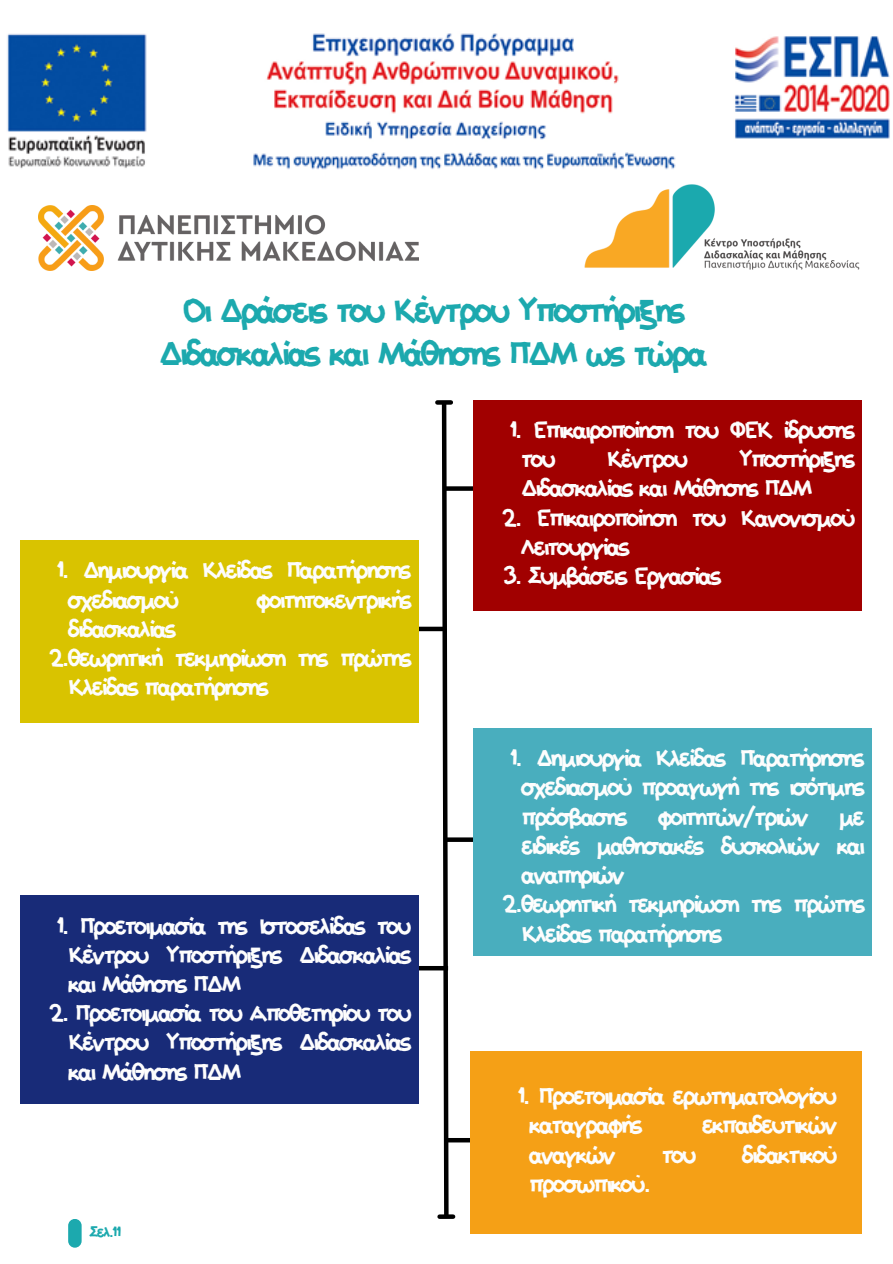
<style>
.page{position:relative;width:893px;height:1264px;background:#fff}
.page>*{position:absolute;margin:0;border:0;box-sizing:border-box;transform-origin:0 0}
.t1{font:34.5px/42.8px "Aka Acid GR Collage";color:#1ca9ae;text-align:center}
.t2{font:24px/29.2px "Aka Acid GR Collage";color:#fdfdfd}
.t3{font:15px "Aka Acid GR Collage";color:#1ca9ae}
</style>
<div class="page">
<img style="left:584px;top:184px;width:276px;height:86px">
<img style="left:38px;top:205px;width:380px;height:66px">
<img style="left:7px;top:33px;width:883px;height:137px">
<div style="left:68px;top:1218px;width:14px;height:29px;background:#1ca9ae;border-radius:7px"></div>
<div style="left:446px;top:837px;width:73px;height:5px;background:#000"></div>
<div style="left:473px;top:728px;width:399px;height:227px;background:#49aebe"></div>
<svg style="left:439px;top:405px;width:12px;height:814px"></svg>
<svg style="left:439px;top:1214px;width:14px;height:4px"></svg>
<div style="left:437px;top:400px;width:14px;height:5px;background:#000"></div>
<div style="left:445px;top:486px;width:73px;height:5px;background:#000"></div>
<div style="left:473px;top:400px;width:388px;height:211px;background:#a10000"></div>
<div style="left:446px;top:1137px;width:73px;height:5px;background:#000"></div>
<div style="left:470px;top:1051px;width:391px;height:182px;background:#f5a016"></div>
<hr style="left:375px;top:966px;width:73px;height:4px;background:#000">
<div style="left:20px;top:895px;width:399px;height:208px;background:#182b78"></div>
<div style="left:371px;top:626px;width:73px;height:5px;background:#000"></div>
<div style="left:20px;top:540px;width:399px;height:182px;background:#d9c300"></div>
<p class="t1" style="left:160px;top:292px;width:547px">Οι Δράσεις του Κέντρου Υποστήριξης<br>Διδασκαλίας και Μάθησης ΠΔΜ ως τώρα</p>
<p class="t2" style="left:69px;top:557px;width:343px;text-indent:15px">Δημιουργία Κλείδας Παρατήρησης σχεδιασμού</p>
<p class="t2" style="left:56px;top:557px;width:12px">1.</p>
<p class="t2" style="left:257px;top:587px;width:156px">φοιτητοκεντρικής</p>
<p class="t2" style="left:69px;top:616px;width:108px">διδασκαλίας</p>
<p class="t2" style="left:69px;top:645px;width:343px;text-indent:-19px">2.θεωρητική τεκμηρίωση της πρώτης<br>Κλείδας παρατήρησης</p>
<p class="t2" style="left:69px;top:912px;width:343px;text-align:justify;text-indent:12px">Προετοιμασία της Ιστοσελίδας του Κέντρου Υποστήριξης Διδασκαλίας και Μάθησης ΠΔΜ</p>
<p class="t2" style="left:69px;top:1000px;width:343px;text-align:justify;text-indent:-19px">2. Προετοιμασία του Αποθετηρίου του Κέντρου Υποστήριξης Διδασκαλίας και Μάθησης ΠΔΜ</p>
<p class="t2" style="left:56px;top:912px;width:12px">1.</p>
<p class="t3" style="left:90px;top:1223px;width:31px">Σελ.11</p>
<p class="t2" style="left:522px;top:417px;width:334px;text-indent:12px">Επικαιροποίηση του ΦΕΚ ίδρυσης του</p>
<p class="t2" style="left:509px;top:417px;width:12px">1.</p>
<p class="t2" style="left:607px;top:446px;width:81px">Κέντρου</p>
<p class="t2" style="left:522px;top:446px;width:334px;text-indent:217px">Υποστήριξης<br>Διδασκαλίας και Μάθησης ΠΔΜ</p>
<p class="t2" style="left:522px;top:505px;width:334px;text-indent:15px">Επικαιροποίηση του Κανονισμού<br>Λειτουργίας</p>
<p class="t2" style="left:503px;top:563px;width:218px">3. Συμβάσεις Εργασίας</p>
<p class="t2" style="left:503px;top:505px;width:18px">2.</p>
<p class="t2" style="left:522px;top:745px;width:343px;text-align:justify;text-indent:15px">Δημιουργία Κλείδας Παρατήρησης σχεδιασμού προαγωγή της ισότιμης πρόσβασης</p>
<p class="t2" style="left:509px;top:745px;width:12px">1.</p>
<p class="t2" style="left:658px;top:803px;width:151px">φοιτητών/τριών</p>
<p class="t2" style="left:522px;top:803px;width:343px;text-align:justify;text-indent:317px">με ειδικές μαθησιακές δυσκολιών και αναπηριών</p>
<p class="t2" style="left:522px;top:891px;width:343px;text-indent:-19px">2.θεωρητική τεκμηρίωση της πρώτης<br>Κλείδας παρατήρησης</p>
<p class="t2" style="left:529px;top:1083px;width:307px;text-indent:9px">Προετοιμασία ερωτηματολογίου καταγραφής</p>
<p class="t2" style="left:517px;top:1083px;width:12px">1.</p>
<p class="t2" style="left:702px;top:1112px;width:135px">εκπαιδευτικών</p>
<p class="t2" style="left:529px;top:1141px;width:86px">αναγκών</p>
<p class="t2" style="left:662px;top:1141px;width:34px">του</p>
<p class="t2" style="left:742px;top:1141px;width:95px">διδακτικού</p>
<p class="t2" style="left:529px;top:1171px;width:120px">προσωπικού.</p>
</div>
